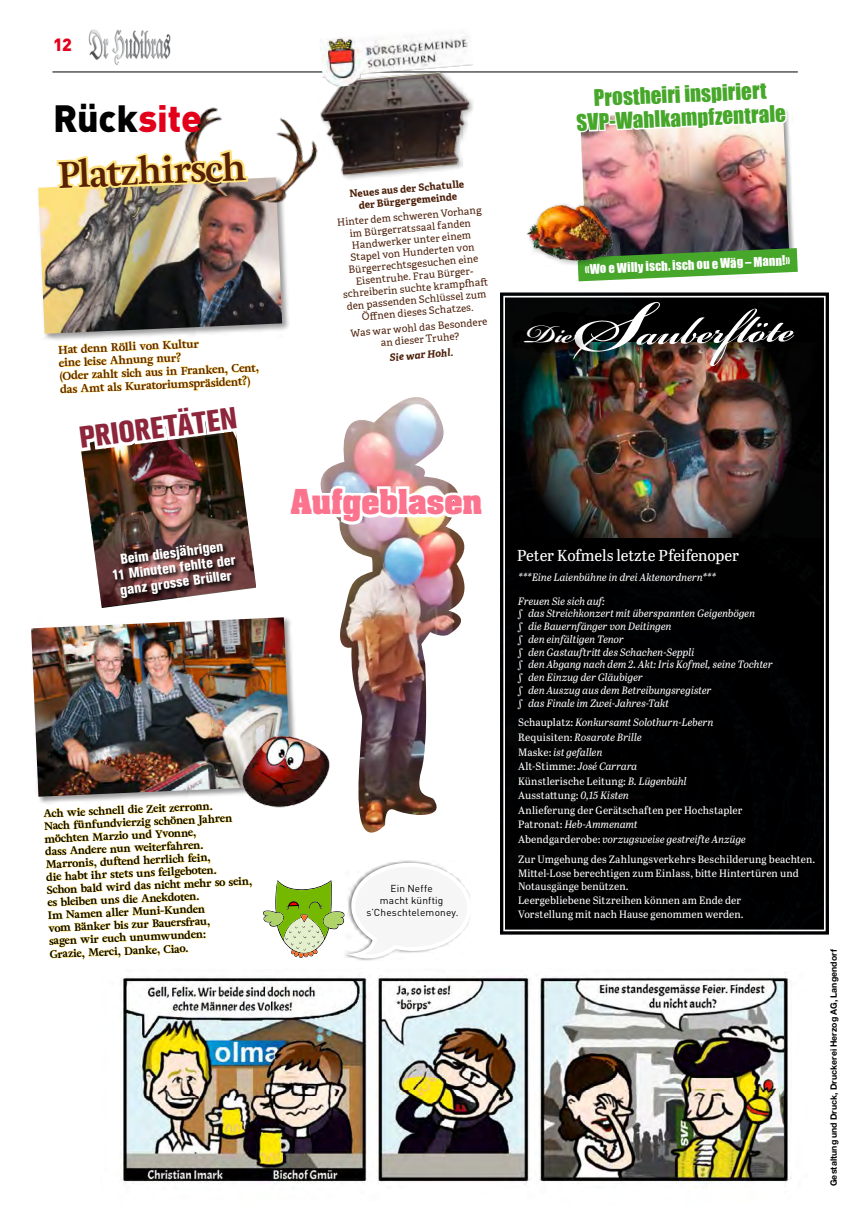
<style>
.page{position:relative;width:851px;height:1205px;background:#fff}
.page>*{position:absolute;margin:0;border:0;box-sizing:border-box;transform-origin:0 0}
.t1{font:700 58px "Bickham Script Pro";color:#fff}
.t2{font:700 39.12px "Bickham Script Pro";color:#fff}
.t3{font:900 37.5px "DINOT";letter-spacing:-.005em;color:#000}
.t4{font:700 36.62px "Adriane Text";color:#582004}
.t5{font:800 condensed 30.12px "Akzidenz Grotesk BQ";color:#8d263a}
.t6{font:700 29.25px "Aachen Std";color:#fc738e}
.t7{font:21px/23.8px "Impact";color:#46a72a;text-align:center}
.t8{font:900 17.5px "DINOT";color:#e2001a}
.t9{font:15.88px "Abril Titling";letter-spacing:-.01em;color:#fff}
.t10{font:800 condensed 14.12px/15px "Akzidenz Grotesk BQ";color:#fff;text-align:center}
.t11{font:12.38px "Impact";color:#fff}
.t12{font:700 11px/13.2px "Adriane Text";color:#582004}
.t13{font:10.62px/14.5px "Abril Titling";letter-spacing:.01em;color:#fff}
.t14{font:700 10.62px/12.8px "Adriane Text";color:#000}
.t15{font:italic 10.62px/12.8px "Abril Titling";letter-spacing:.01em;color:#fff}
.t16{font:10px/12px "Adelle";color:#4a1d06;text-align:center}
.t17{font:10px/12px "DINOT";letter-spacing:.015em;color:#000;text-align:center}
.t18{font:700 10px/12px "Adelle";color:#4a1d06;text-align:center}
.t19{font:italic 700 10px "Adelle";color:#4a1d06}
.t20{font:700 8.75px "Helvetica Neue";letter-spacing:.01em;color:#000}
.s1{color:#e2001a}
.s2{font-size:105.12px}
.s3{font-style:italic}
</style>
<div class="page">
<hr style="left:52px;top:72px;width:745px;height:1px;background:#000">
<img style="left:339px;top:397px;width:126px;height:436px">
<svg style="left:399px;top:798px;width:66px;height:35px"></svg>
<div style="left:37px;top:176px;width:253px;height:166px;background:#000;opacity:.4"></div>
<img style="left:38px;top:177px;width:244px;height:157px">
<img style="left:259px;top:118px;width:48px;height:95px">
<img style="left:122px;top:975px;width:669px;height:213px">
<svg style="left:263px;top:860px;width:207px;height:100px"></svg>
<div style="left:31px;top:616px;width:268px;height:188px;background:#000;opacity:.4"></div>
<img style="left:31px;top:617px;width:260px;height:180px">
<svg style="left:43px;top:803px;width:209px;height:156px"></svg>
<img style="left:225px;top:707px;width:127px;height:110px">
<img style="left:307px;top:71px;width:178px;height:108px">
<img style="left:319px;top:36px;width:155px;height:52px">
<div style="left:579px;top:107px;width:217px;height:169px;background:#000;opacity:.4"></div>
<img style="left:629px;top:108px;width:160px;height:140px">
<img style="left:573px;top:71px;width:215px;height:169px">
<svg style="left:578px;top:248px;width:219px;height:33px;background:#60a84c"></svg>
<svg style="left:500px;top:292px;width:329px;height:643px;background:#19191a"></svg>
<img style="left:516px;top:342px;width:309px;height:196px">
<div style="left:517px;top:547px;width:234px;height:30px;background:#000"></div>
<div style="left:516px;top:571px;width:309px;height:360px;background:#000"></div>
<div style="left:572px;top:301px;width:97px;height:67px;background:#000;opacity:.75"></div>
<div style="left:635px;top:307px;width:168px;height:69px;background:#000;opacity:.75"></div>
<div style="left:523px;top:323px;width:64px;height:31px;background:#000;opacity:.75"></div>
<img style="left:320px;top:424px;width:145px;height:103px">
<img style="left:82px;top:458px;width:167px;height:150px">
<img style="left:54px;top:29px;width:205px;height:429px">
<svg style="left:94px;top:527px;width:162px;height:80px"></svg>
<svg style="left:112px;top:542px;width:129px;height:62px;background:#624444"></svg>
<div style="left:523px;top:202px;width:95px;height:65px;background:#000;opacity:.3"></div>
<img style="left:523px;top:204px;width:106px;height:58px">
<h3 class="t8" style="left:53px;top:32px;width:20px">12</h3>
<h3 class="t3" style="left:53px;top:92px;width:150px">Rück<span class="s1">site</span></h3>
<h3 class="t4" style="left:57px;top:150px;width:190px;rotate:-2deg">Platzhirsch</h3>
<p class="t12" style="left:58px;top:344px;width:201px;rotate:-3deg">Hat denn Rölli von Kultur<br>eine leise Ahnung nur?<br>(Oder zahlt sich aus in Franken, Cent, das Amt als Kuratoriumspräsident?)</p>
<h3 class="t5" style="left:77px;top:421px;width:160px;rotate:-8deg">PRIORETÄTEN</h3>
<h3 class="t10" style="left:109px;top:554px;width:126px;rotate:-8deg">Beim diesjährigen<br>11 Minuten fehlte der ganz grosse Brüller</h3>
<p class="t14" style="left:42px;top:808px;width:207px;rotate:-3deg">Ach wie schnell die Zeit zerronn.<br>Nach fünfundvierzig schönen Jahren möchten Marzio und Yvonne,<br>dass Andere nun weiterfahren.<br>Marronis, duftend herrlich fein,<br>die habt ihr stets uns feilgeboten.<br>Schon bald wird das nicht mehr so sein, es bleiben uns die Anekdoten.<br>Im Namen aller Muni-Kunden<br>vom Bänker bis zur Bauersfr au,<br>sagen wir euch unumwunden:<br>Grazie, Merci, Danke, Ciao.</p>
<p class="t18" style="left:349px;top:187px;width:117px;rotate:-5deg">Neues aus der Schatulle der Bürgergemeinde</p>
<p class="t16" style="left:336px;top:216px;width:147px;rotate:-5deg">Hinter dem schweren Vorhang im Bürgerratssaal fanden<br>Handwerker unter einem<br>Stapel von Hunderten von<br>Bürgerrechtsgesuchen eine<br>Eisentruhe. Frau Bürger&shy;schreiberin suchte krampfh aft den passenden Schlüssel zum<br>Öff nen dieses Schatzes.</p>
<p class="t16" style="left:350px;top:327px;width:139px;rotate:-5deg">Was war wohl das Besondere an dieser Truhe?</p>
<p class="t19" style="left:389px;top:350px;width:65px;rotate:-5deg">Sie war Hohl.</p>
<h3 class="t7" style="left:575px;top:85px;width:211px;rotate:-2deg">Prostheiri inspiriert<br>SVP-Wahlkampfzentrale</h3>
<p class="t11" style="left:584px;top:259px;width:207px;rotate:-2deg">«Wo e Willy isch, isch ou e Wäg – Mann!»</p>
<h1 class="t1" style="left:575px;top:291px;width:224px;rotate:-1deg"><span class="s2">S</span>aube rflöte</h1>
<h2 class="t2" style="left:525px;top:306px;width:51px">Die</h2>
<h3 class="t6" style="left:291px;top:481px;width:193px">Aufgeblasen</h3>
<p class="t17" style="left:366px;top:882px;width:94px">Ein Neffe<br>macht künftig s’Cheschtelemoney.</p>
<h3 class="t9" style="left:517px;top:543px;width:223px">Peter Kofmels letzte Pfeifenoper</h3>
<p class="t15" style="left:518px;top:570px;width:200px">***Eine Laienbühne in drei Aktenordnern***</p>
<p class="t15" style="left:518px;top:594px;width:256px">Freuen Sie sich auf:<br>∫ das Streichkonzert mit überspannten Geigenbögen<br>∫ die Bauernfänger von Deitingen<br>∫ den einfältigen Tenor<br>∫ den Gastauftritt des Schachen-Seppli<br>∫ den Abgang nach dem 2. Akt: Iris Kofmel, seine Tochter ∫ den Einzug der Gläubiger<br>∫ den Auszug aus dem Betreibungsregister<br>∫ das Finale im Zwei-Jahres-Takt</p>
<p class="t13" style="left:518px;top:715px;width:229px">Schauplatz: <span class="s3">Konkursamt Solothurn-Lebern </span>Requisiten: <span class="s3">Rosarote Brille<br></span>Maske: <span class="s3">ist gefallen<br></span>Alt-Stimme: <span class="s3">José Carrara<br></span>Künstlerische Leitung: <span class="s3">B. Lügenbühl </span>Ausstattung: <span class="s3">0,15 Kisten<br></span>Anlieferung der Gerätschaften per Hochstapler Patronat: <span class="s3">Heb-Ammenamt<br></span>Abendgarderobe: <span class="s3">vorzugsweise gestreifte Anzüge</span></p>
<p class="t13" style="left:518px;top:851px;width:299px">Zur Umgehung des Zahlungsverkehrs Beschilderung beachten.<br>Mittel-Lose berechtigen zum Einlass, bitte Hintertüren und</p>
<p class="t13" style="left:518px;top:878px;width:224px">Notausgänge benützen.<br>Leergebliebene Sitzreihen können am Ende der</p>
<p class="t13" style="left:518px;top:906px;width:227px">Vorstellung mit nach Hause genommen werden.</p>
<p class="t20" style="left:828px;top:1186px;width:239px;rotate:-90deg">Gestaltung und Druck, Druckerei Herzog AG, Langendorf</p>
</div>
